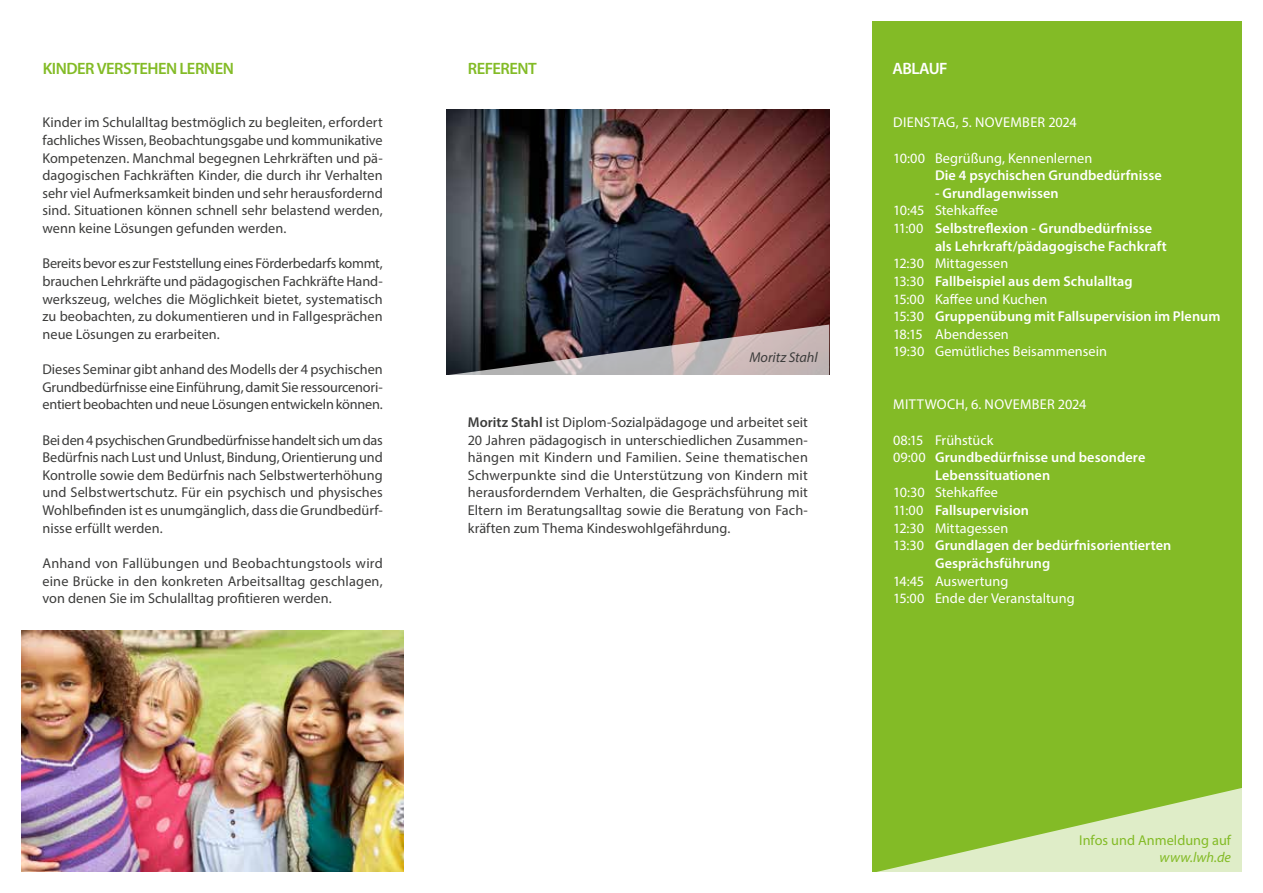
<style>
.page{position:relative;width:1263px;height:893px;background:#fff}
.page>*{position:absolute;margin:0;border:0;box-sizing:border-box;transform-origin:0 0}
.Seitenüberschrift{font:600 16.5px "Myriad Pro";letter-spacing:-.03em;color:#83bb26}
.t1{font:600 16.5px "Myriad Pro";letter-spacing:-.03em;color:#fff}
.t2{font:14.25px/17.7px "Myriad Pro";color:#3c3c3b;text-align:justify}
.t3{font:600 14.25px/17.7px "Myriad Pro";letter-spacing:.005em;color:#fff}
.t4{font:14.25px "Myriad Pro";letter-spacing:.005em;color:#fff}
.t5{font:14.25px "Myriad Pro";letter-spacing:.025em;color:#fff}
.t6{font:14.25px "Myriad Pro";color:#83bb26}
.t7{font:italic 14.25px "Myriad Pro";color:#3c3c3b}
.t8{font:italic 14.25px "Myriad Pro";color:#83bb26}
.s1{font-weight:600}
.s2{font-weight:400}
</style>
<div class="page">
<div style="left:872px;top:21px;width:370px;height:851px;background:#83bb26"></div>
<svg style="left:877px;top:788px;width:365px;height:84px"></svg>
<img style="left:21px;top:630px;width:383px;height:242px">
<img style="left:446px;top:110px;width:383px;height:264px">
<svg style="left:448px;top:324px;width:381px;height:51px;background:#786e72"></svg>
<p class="Seitenüberschrift" style="left:43px;top:58px;width:193px">KINDER VERSTEHEN LERNEN</p>
<p class="t2" style="left:43px;top:113px;width:342px">Kinder im Schulalltag bestmöglich zu begleiten, erfordert fachliches Wissen, Beobachtungsgabe und kommunikative Kompetenzen. Manchmal begegnen Lehrkräften und pä&shy;dagogischen Fachkräften Kinder, die durch ihr Verhalten sehr viel Aufmerksamkeit binden und sehr herausfordernd sind. Situationen können schnell sehr belastend werden, wenn keine Lösungen gefunden werden.</p>
<p class="t2" style="left:43px;top:254px;width:342px">Bereits bevor es zur Feststellung eines Förderbedarfs kommt, brauchen Lehrkräfte und pädagogischen Fachkräfte Hand&shy;werkszeug, welches die Möglichkeit bietet, systematisch zu beobachten, zu dokumentieren und in Fallgesprächen neue Lösungen zu erarbeiten.</p>
<p class="t2" style="left:43px;top:360px;width:342px">Dieses Seminar gibt anhand des Modells der 4 psychischen Grundbedürfnisse eine Einführung, damit Sie ressourcenori&shy;entiert beobachten und neue Lösungen entwickeln können.</p>
<p class="t2" style="left:43px;top:431px;width:342px">Bei den 4 psychischen Grundbedürfnisse handelt sich um das Bedürfnis nach Lust und Unlust, Bindung, Orientierung und Kontrolle sowie dem Bedürfnis nach Selbstwerterhöhung und Selbstwertschutz. Für ein psychisch und physisches Wohlbefinden ist es unumgänglich, dass die Grundbedürf&shy;nisse erfüllt werden.</p>
<p class="t2" style="left:43px;top:554px;width:342px">Anhand von Fallübungen und Beobachtungstools wird eine Brücke in den konkreten Arbeitsalltag geschlagen, von denen Sie im Schulalltag profitieren werden.</p>
<p class="Seitenüberschrift" style="left:468px;top:58px;width:70px">REFERENT</p>
<p class="t7" style="left:749px;top:349px;width:70px">Moritz Stahl</p>
<p class="t2" style="left:468px;top:413px;width:342px"><span class="s1">Moritz Stahl</span> ist Diplom-Sozialpädagoge und arbeitet seit 20 Jahren pädagogisch in unterschiedlichen Zusammen&shy;hängen mit Kindern und Familien. Seine thematischen Schwerpunkte sind die Unterstützung von Kindern mit herausforderndem Verhalten, die Gesprächsführung mit Eltern im Beratungsalltag sowie die Beratung von Fach&shy;kräften zum Thema Kindeswohlgefährdung.</p>
<p class="t1" style="left:892px;top:58px;width:57px">ABLAUF</p>
<p class="t4" style="left:893px;top:114px;width:185px">DIENSTAG, 5. NOVEMBER 2024</p>
<p class="t4" style="left:893px;top:149px;width:201px">10:00 Begrüßung, Kennenlernen</p>
<p class="t3" style="left:935px;top:166px;width:228px">Die 4 psychischen Grundbedürfnisse</p>
<p class="t3" style="left:935px;top:184px;width:125px">- Grundlagenwissen</p>
<p class="t4" style="left:893px;top:202px;width:107px">10:45 Stehkaffee</p>
<p class="t3" style="left:935px;top:219px;width:233px;text-indent:-42px"><span class="s2">11:00</span> Selbstreflexion - Grundbedürfnisse als Lehrkraft/pädagogische Fachkraft</p>
<p class="t4" style="left:893px;top:255px;width:117px">12:30 Mittagessen</p>
<p class="t3" style="left:893px;top:272px;width:241px"><span class="s2">13:30</span> Fallbeispiel aus dem Schulalltag</p>
<p class="t4" style="left:893px;top:290px;width:156px">15:00 Kaffee und Kuchen</p>
<p class="t3" style="left:893px;top:307px;width:329px"><span class="s2">15:30</span> Gruppenübung mit Fallsupervision im Plenum</p>
<p class="t4" style="left:893px;top:325px;width:117px">18:15 Abendessen</p>
<p class="t4" style="left:893px;top:343px;width:215px">19:30 Gemütliches Beisammensein</p>
<p class="t5" style="left:893px;top:396px;width:195px">MITTWOCH, 6. NOVEMBER 2024</p>
<p class="t4" style="left:893px;top:431px;width:102px">08:15 Frühstück</p>
<p class="t3" style="left:935px;top:448px;width:212px;text-indent:-42px"><span class="s2">09:00</span> Grundbedürfnisse und besondere<br>Lebenssituationen</p>
<p class="t4" style="left:893px;top:484px;width:107px">10:30 Stehkaffee</p>
<p class="t3" style="left:893px;top:501px;width:137px"><span class="s2">11:00</span> Fallsupervision</p>
<p class="t4" style="left:893px;top:519px;width:117px">12:30 Mittagessen</p>
<p class="t3" style="left:893px;top:536px;width:280px"><span class="s2">13:30</span> Grundlagen der bedürfnisorientierten</p>
<p class="t3" style="left:935px;top:554px;width:117px">Gesprächsführung</p>
<p class="t4" style="left:893px;top:572px;width:117px">14:45 Auswertung</p>
<p class="t4" style="left:893px;top:590px;width:183px">15:00 Ende der Veranstaltung</p>
<p class="t6" style="left:1079px;top:831px;width:153px">Infos und Anmeldung auf</p>
<p class="t8" style="left:1159px;top:849px;width:73px">www.lwh.de</p>
</div>
